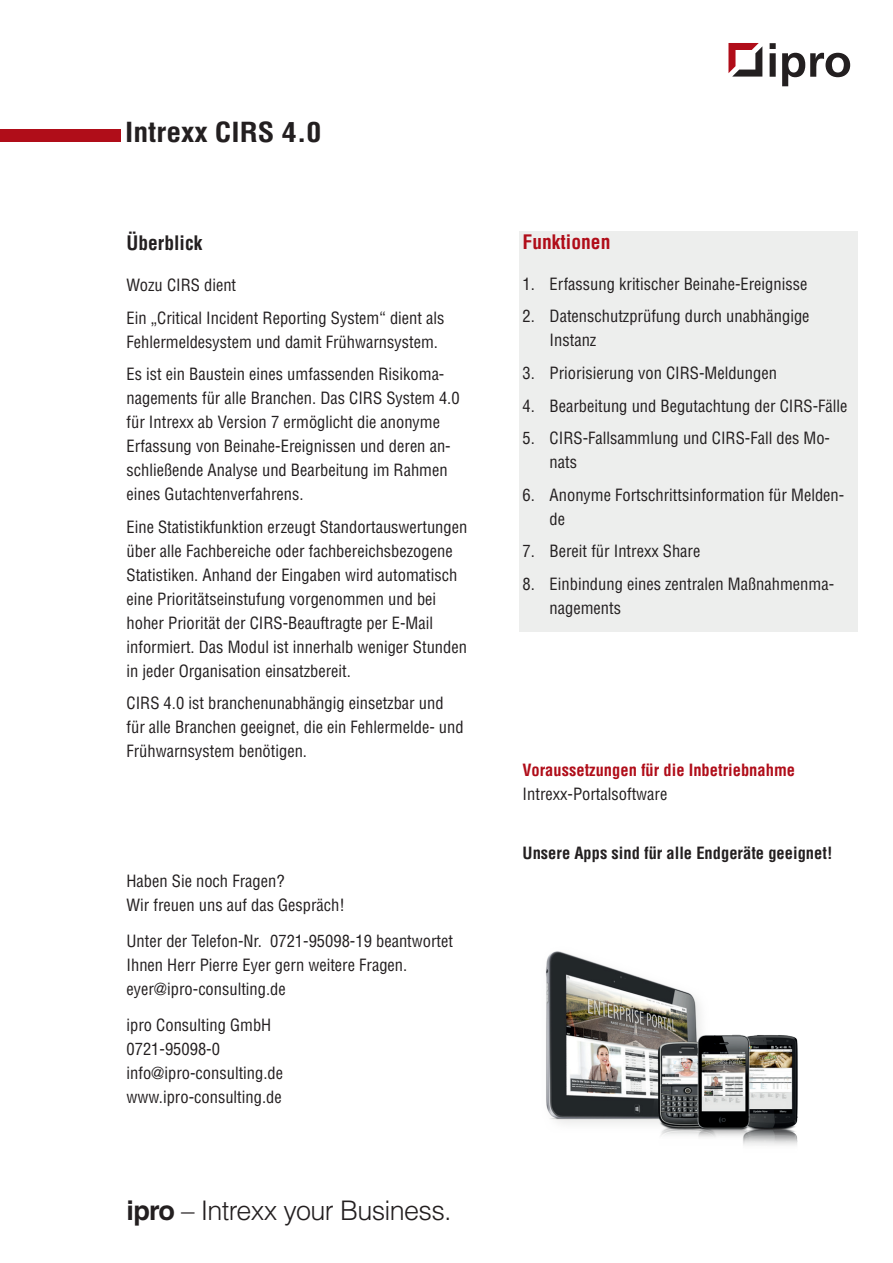
<style>
.page{position:relative;width:893px;height:1263px;background:#fff}
.page>*{position:absolute;margin:0;border:0;box-sizing:border-box;transform-origin:0 0}
.t1{font:300 27px "Helvetica LT Std";letter-spacing:-.025em;color:#231f20}
.t2{font:700 condensed 27px "Helvetica LT Std";color:#231f20;scale:1.1 1}
.t3{font:700 condensed 19.5px "Helvetica LT Std";color:#b00d19}
.t4{font:700 condensed 19.5px "Helvetica LT Std";color:#231f20}
.t5{font:condensed 16.5px/24px "Helvetica LT Std";color:#231f20}
.t6{font:700 condensed 16.5px "Helvetica LT Std";color:#231f20}
.t7{font:700 condensed 16.5px "Helvetica LT Std";color:#b00d19}
.s1{font-weight:700}
</style>
<div class="page">
<div style="left:519px;top:231px;width:338px;height:400px;background:#edeeed"></div>
<div style="left:0;top:129px;width:120px;height:13px;background:#b00d19"></div>
<svg style="left:770px;top:43px;width:80px;height:43px"></svg>
<svg style="left:728px;top:43px;width:34px;height:34px"></svg>
<img style="left:545px;top:951px;width:253px;height:194px">
<h1 class="t2" style="left:125px;top:115px;width:180px">Intrexx CIRS 4.0</h1>
<p class="t4" style="left:126px;top:231px;width:77px">Überblick</p>
<p class="t5" style="left:126px;top:269px;width:320px;line-height:32.5px">Wozu CIRS dient<br>Ein „Critical Incident Reporting System“ dient als</p>
<p class="t5" style="left:126px;top:325px;width:319px;line-height:32.5px">Fehlermeldesystem und damit Frühwarnsystem.<br>Es ist ein Baustein eines umfassenden Risikoma-</p>
<p class="t5" style="left:126px;top:386px;width:335px">nagements für alle Branchen. Das CIRS System 4.0 für Intrexx ab Version 7 ermöglicht die anonyme Erfassung von Beinahe-Ereignissen und deren an&shy;schließende Analyse und Bearbeitung im Rahmen eines Gutachtenverfahrens.</p>
<p class="t5" style="left:126px;top:514px;width:342px">Eine Statistikfunktion erzeugt Standortauswertungen über alle Fachbereiche oder fachbereichsbezogene Statistiken. Anhand der Eingaben wird automatisch eine Prioritätseinstufung vorgenommen und bei hoher Priorität der CIRS-Beauftragte per E-Mail informiert. Das Modul ist innerhalb weniger Stunden in jeder Organisation einsatzbereit.</p>
<p class="t5" style="left:126px;top:691px;width:339px">CIRS 4.0 ist branchenunabhängig einsetzbar und für alle Branchen geeignet, die ein Fehlermelde- und<br>Frühwarnsystem benötigen.</p>
<p class="t5" style="left:126px;top:869px;width:220px">Haben Sie noch Fragen?<br>Wir freuen uns auf das Gespräch!</p>
<p class="t5" style="left:126px;top:929px;width:328px">Unter der Telefon-Nr. 0721-95098-19 beantwortet<br>Ihnen Herr Pierre Eyer gern weitere Fragen. eyer@ipro-consulting.de</p>
<p class="t5" style="left:126px;top:1013px;width:158px">ipro Consulting GmbH<br>0721-95098-0 info@ipro-consulting.de www.ipro-consulting.de</p>
<h1 class="t1" style="left:126px;top:1193px;width:327px"><span class="s1">ipro</span> – Intrexx your Business.</h1>
<p class="t3" style="left:523px;top:230px;width:89px">Funktionen</p>
<p class="t5" style="left:523px;top:272px;width:286px">1. Erfassung kritischer Beinahe-Ereignisse</p>
<p class="t5" style="left:550px;top:304px;width:261px;text-indent:-27px">2. Datenschutzprüfung durch unabhängige<br>Instanz</p>
<p class="t5" style="left:523px;top:361px;width:256px">3. Priorisierung von CIRS-Meldungen</p>
<p class="t5" style="left:523px;top:393px;width:326px">4. Bearbeitung und Begutachtung der CIRS-Fälle</p>
<p class="t5" style="left:550px;top:426px;width:282px;text-indent:-27px">5. CIRS-Fallsammlung und CIRS-Fall des Mo&shy;nats</p>
<p class="t5" style="left:550px;top:482px;width:296px;text-indent:-27px">6. Anonyme Fortschrittsinformation für Melden&shy;de</p>
<p class="t5" style="left:523px;top:539px;width:179px">7. Bereit für Intrexx Share</p>
<p class="t5" style="left:550px;top:571px;width:286px;text-indent:-27px">8. Einbindung eines zentralen Maßnahmenma&shy;nagements</p>
<p class="t7" style="left:523px;top:760px;width:274px">Voraussetzungen für die Inbetriebnahme</p>
<p class="t5" style="left:523px;top:782px;width:146px">Intrexx-Portalsoftware</p>
<p class="t6" style="left:523px;top:842px;width:311px">Unsere Apps sind für alle Endgeräte geeignet!</p>
</div>
